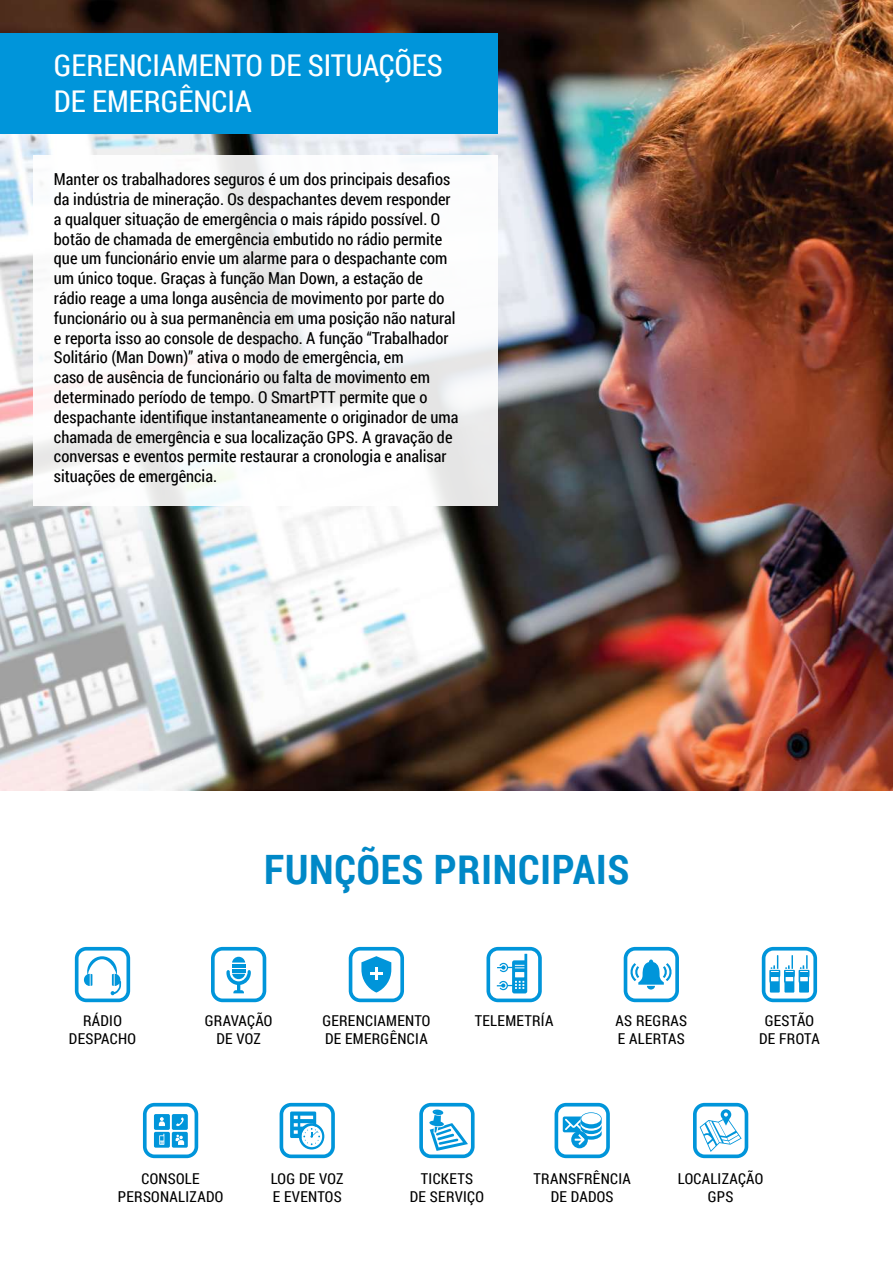
<style>
.page{position:relative;width:893px;height:1263px;background:#fff}
.page>*{position:absolute;margin:0;border:0;box-sizing:border-box;transform-origin:0 0}
.t1{font:700 40.5px "Roboto Condensed";letter-spacing:.02em;color:#0088c7}
.t2{font:30px/36px "Roboto Condensed";color:#fff}
.t3{font:16.5px/19.8px "Roboto Condensed";color:#000}
.t4{font:15px/18px "Roboto Condensed";letter-spacing:.02em;color:#000;text-align:center}
</style>
<div class="page">
<img style="left:0;top:0;width:893px;height:791px">
<svg style="left:33px;top:155px;width:464px;height:351px"></svg>
<div style="left:0;top:33px;width:497px;height:101px;background:#0095da"></div>
<svg style="left:143px;top:1103px;width:55px;height:55px"></svg>
<svg style="left:693px;top:1103px;width:55px;height:55px"></svg>
<svg style="left:555px;top:1103px;width:55px;height:55px"></svg>
<svg style="left:280px;top:1103px;width:55px;height:55px"></svg>
<svg style="left:419px;top:1103px;width:56px;height:55px"></svg>
<svg style="left:75px;top:947px;width:55px;height:55px"></svg>
<svg style="left:211px;top:947px;width:55px;height:55px"></svg>
<svg style="left:624px;top:947px;width:55px;height:55px"></svg>
<svg style="left:486px;top:947px;width:56px;height:55px"></svg>
<svg style="left:349px;top:947px;width:55px;height:55px"></svg>
<svg style="left:762px;top:947px;width:55px;height:55px"></svg>
<h2 class="t2" style="left:54px;top:47px;width:390px">GERENCIAMENTO DE SITUAÇÕES<br>DE EMERGÊNCIA</h2>
<p class="t3" style="left:54px;top:169px;width:406px">Manter os trabalhadores seguros é um dos principais desafios da indústria de mineração. Os despachantes devem responder a qualquer situação de emergência o mais rápido possível. O botão de chamada de emergência embutido no rádio permite que um funcionário envie um alarme para o despachante com um único toque. Graças à função Man Down, a estação de rádio reage a uma longa ausência de movimento por parte do funcionário ou à sua permanência em uma posição não natural e reporta isso ao console de despacho. A função “Trabalhador Solitário (Man Down)” ativa o modo de emergência, em<br>caso de ausência de funcionário ou falta de movimento em determinado período de tempo. O SmartPTT permite que o despachante identifique instantaneamente o originador de uma chamada de emergência e sua localização GPS. A gravação de conversas e eventos permite restaurar a cronologia e analisar situações de emergência.</p>
<h1 class="t1" style="left:264px;top:841px;width:367px">FUNÇÕES PRINCIPAIS</h1>
<p class="t4" style="left:205px;top:1011px;width:69px">GRAVAÇÃO<br>DE VOZ</p>
<p class="t4" style="left:759px;top:1011px;width:62px">GESTÃO<br>DE FROTA</p>
<p class="t4" style="left:69px;top:1011px;width:69px">RÁDIO<br>DESPACHO</p>
<p class="t4" style="left:322px;top:1011px;width:110px;text-align:left">GERENCIAMENTO<br>DE EMERGÊNCIA</p>
<p class="t4" style="left:475px;top:1011px;width:80px">TELEMETRÍA</p>
<p class="t4" style="left:616px;top:1011px;width:73px;text-align:left">AS REGRAS<br>E ALERTAS</p>
<p class="t4" style="left:118px;top:1169px;width:107px">CONSOLE<br>PERSONALIZADO</p>
<p class="t4" style="left:533px;top:1169px;width:99px">TRANSFRÊNCIA<br>DE DADOS</p>
<p class="t4" style="left:678px;top:1169px;width:87px">LOCALIZAÇÃO<br>GPS</p>
<p class="t4" style="left:271px;top:1169px;width:74px;text-align:left">LOG DE VOZ<br>E EVENTOS</p>
<p class="t4" style="left:410px;top:1169px;width:76px">TICKETS<br>DE SERVIÇO</p>
</div>
